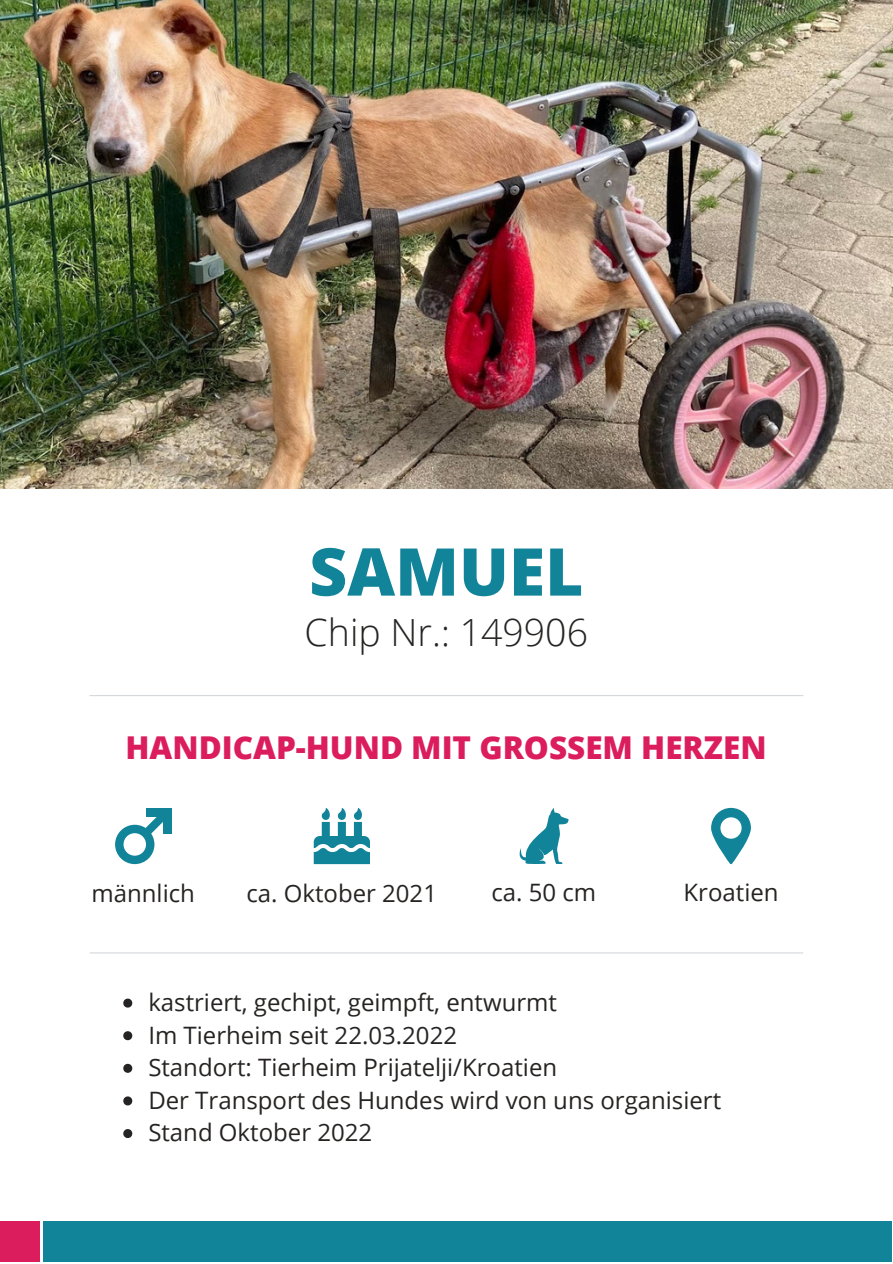
<style>
.page{position:relative;width:893px;height:1264px;background:#fff}
.page>*{position:absolute;margin:0;border:0;box-sizing:border-box;transform-origin:0 0}
.t1{font:800 66px "Open Sans";color:#128499}
.t2{font:300 37.5px "Open Sans";color:#262422}
.t3{font:800 31.5px "Open Sans";color:#db1d5d}
.t4{font:24px/32.5px "Open Sans";color:#262422}
</style>
<div class="page">
<hr style="left:90px;top:695px;width:712px;height:1px;background:#d5d9dc">
<svg style="left:314px;top:808px;width:56px;height:56px"></svg>
<svg style="left:519px;top:808px;width:50px;height:56px"></svg>
<svg style="left:711px;top:807px;width:39px;height:57px"></svg>
<hr style="left:90px;top:952px;width:712px;height:1px;background:#d5d9dc">
<img style="left:0;top:0;width:892px;height:489px">
<div style="left:43px;top:1221px;width:849px;height:41px;background:#128499"></div>
<svg style="left:123px;top:998px;width:9px;height:9px"></svg>
<svg style="left:123px;top:1031px;width:9px;height:9px"></svg>
<svg style="left:123px;top:1063px;width:9px;height:9px"></svg>
<svg style="left:123px;top:1096px;width:9px;height:9px"></svg>
<svg style="left:123px;top:1129px;width:9px;height:8px"></svg>
<div style="left:0;top:1221px;width:39px;height:41px;background:#db1d5d"></div>
<svg style="left:115px;top:816px;width:56px;height:48px"></svg>
<div style="left:163px;top:807px;width:8px;height:26px;background:#128499"></div>
<div style="left:146px;top:807px;width:25px;height:9px;background:#128499"></div>
<h1 class="t1" style="left:309px;top:525px;width:276px">SAMUEL</h1>
<h2 class="t2" style="left:304px;top:606px;width:285px">Chip Nr.: 149906</h2>
<h3 class="t3" style="left:125px;top:725px;width:642px">HANDICAP-HUND MIT GROSSEM HERZEN</h3>
<p class="t4" style="left:91px;top:875px;width:105px">männlich</p>
<p class="t4" style="left:246px;top:875px;width:192px">ca. Oktober 2021</p>
<p class="t4" style="left:491px;top:875px;width:106px">ca. 50 cm</p>
<p class="t4" style="left:683px;top:875px;width:96px">Kroatien</p>
<p class="t4" style="left:148px;top:985px;width:574px">kastriert, gechipt, geimpft, entwurmt<br>Im Tierheim seit 22.03.2022<br>Standort: Tierheim Prijatelji/Kroatien<br>Der Transport des Hundes wird von uns organisiert Stand Oktober 2022</p>
</div>
